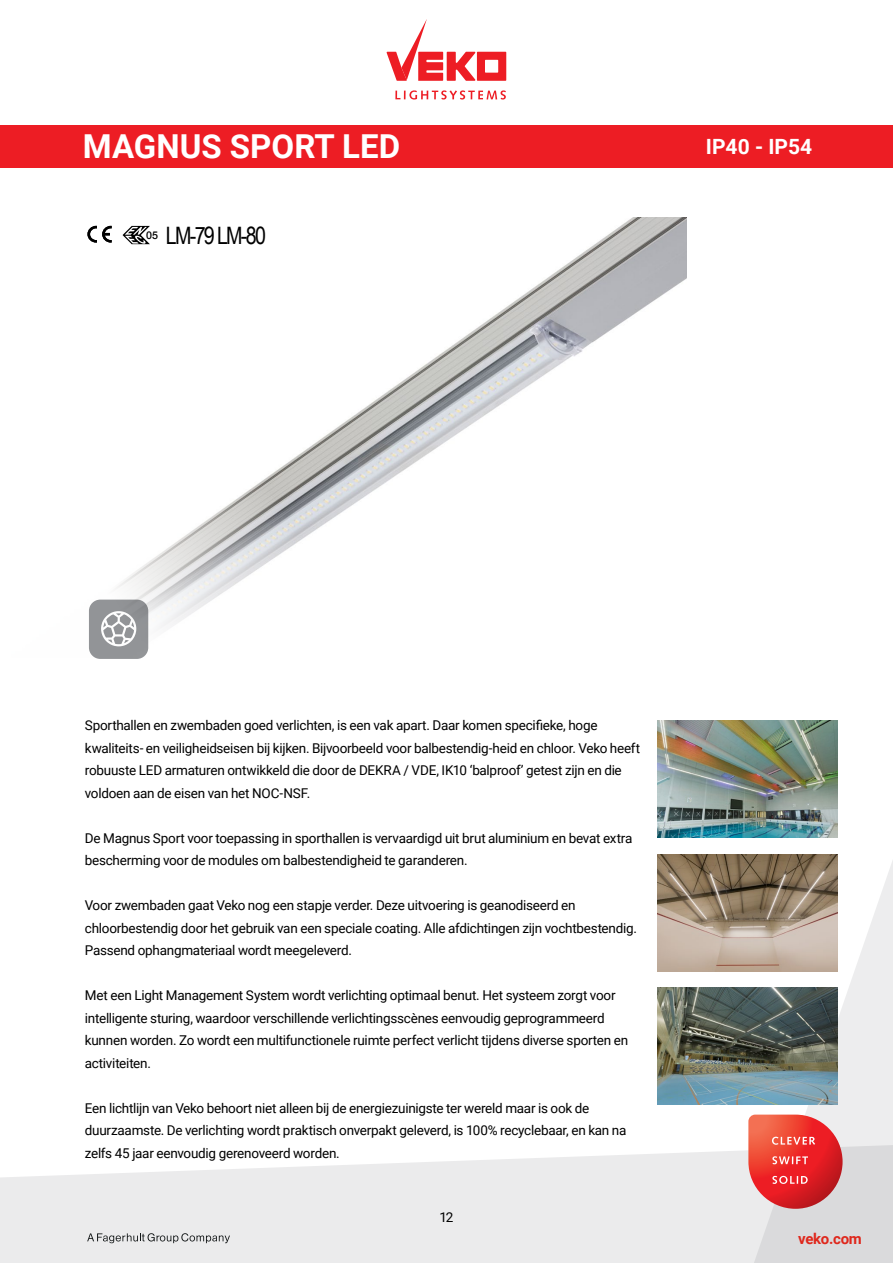
<style>
.page{position:relative;width:893px;height:1263px;background:#fff}
.page>*{position:absolute;margin:0;border:0;box-sizing:border-box;transform-origin:0 0}
.t1{font:700 33px "Roboto";color:#fff}
.t2{font:24px "Arial Narrow";letter-spacing:-.07em;color:#000}
.t3{font:700 21px "Roboto";color:#fff}
.t4{font:700 15px "Roboto";letter-spacing:-.02em;color:#df271c}
.t5{font:13.5px/22.5px "Roboto";letter-spacing:-.02em;color:#000}
.t6{font:500 10.65px "Helvetica Neue";color:#000}
</style>
<div class="page">
<svg style="left:0;top:1150px;width:748px;height:113px;fill:#ebebec"></svg>
<svg style="left:748px;top:860px;width:145px;height:403px"></svg>
<svg style="left:395px;top:90px;width:111px;height:10px"></svg>
<svg style="left:386px;top:19px;width:120px;height:62px"></svg>
<svg style="left:748px;top:1114px;width:94px;height:95px"></svg>
<svg style="left:87px;top:1233px;width:143px;height:10px"></svg>
<div style="left:0;top:125px;width:893px;height:43px;background:#ed1d24"></div>
<img style="left:657px;top:721px;width:181px;height:117px">
<img style="left:657px;top:854px;width:181px;height:117px">
<img style="left:657px;top:987px;width:181px;height:117px">
<img style="left:87px;top:217px;width:600px;height:441px">
<h1 class="t1" style="left:83px;top:123px;width:319px">MAGNUS SPORT LED</h1>
<p class="t6" style="left:146px;top:226px;width:13px">05</p>
<h2 class="t2" style="left:166px;top:218px;width:102px">LM-79 LM-80</h2>
<h3 class="t3" style="left:706px;top:132px;width:108px">IP40 - IP54</h3>
<p class="t5" style="left:85px;top:714px;width:557px">Sporthallen en zwembaden goed verlichten, is een vak apart. Daar komen specifieke, hoge kwaliteits- en veiligheidseisen bij kijken. Bijvoorbeeld voor balbestendig-heid en chloor. Veko heeft robuuste LED armaturen ontwikkeld die door de DEKRA / VDE, IK10 ‘balproof’ getest zijn en die voldoen aan de eisen van het NOC-NSF.</p>
<p class="t5" style="left:85px;top:826px;width:549px">De Magnus Sport voor toepassing in sporthallen is vervaardigd uit brut aluminium en bevat extra bescherming voor de modules om balbestendigheid te garanderen.</p>
<p class="t5" style="left:85px;top:894px;width:554px">Voor zwembaden gaat Veko nog een stapje verder. Deze uitvoering is geanodiseerd en chloorbestendig door het gebruik van een speciale coating. Alle afdichtingen zijn vochtbestendig.<br>Passend ophangmateriaal wordt meegeleverd.</p>
<p class="t5" style="left:85px;top:984px;width:545px">Met een Light Management System wordt verlichting optimaal benut. Het systeem zorgt voor intelligente sturing, waardoor verschillende verlichtingsscènes eenvoudig geprogrammeerd kunnen worden. Zo wordt een multifunctionele ruimte perfect verlicht tijdens diverse sporten en activiteiten.</p>
<p class="t5" style="left:85px;top:1096px;width:543px">Een lichtlijn van Veko behoort niet alleen bij de energiezuinigste ter wereld maar is ook de duurzaamste. De verlichting wordt praktisch onverpakt geleverd, is 100% recyclebaar, en kan na zelfs 45 jaar eenvoudig gerenoveerd worden.</p>
<p class="t5" style="left:439px;top:1205px;width:16px">12</p>
<p class="t4" style="left:798px;top:1228px;width:65px">veko.com</p>
</div>
